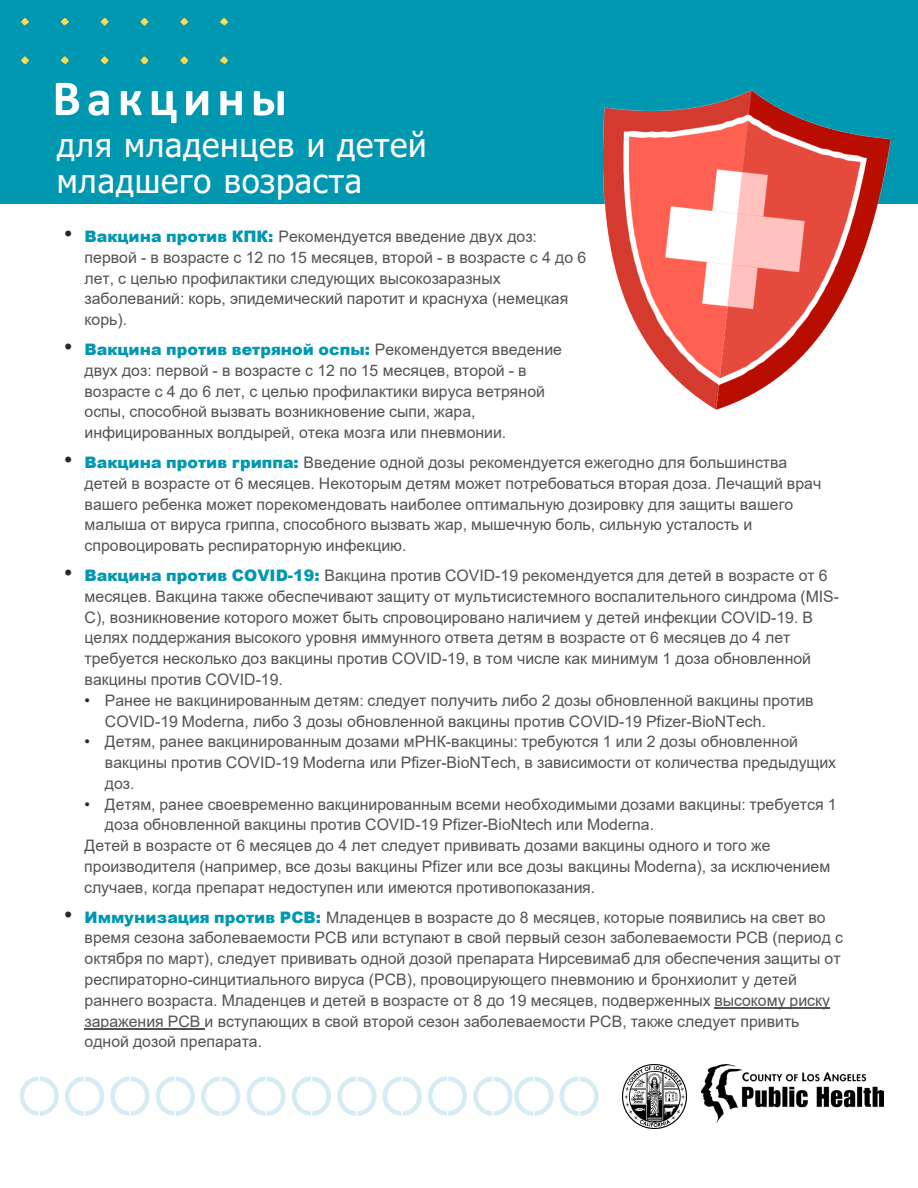
<style>
.page{position:relative;width:918px;height:1188px;background:#fff}
.page>*{position:absolute;margin:0;border:0;box-sizing:border-box;transform-origin:0 0}
.t1{font:700 51px "Calibri";letter-spacing:.115em;color:#fff}
.t2{font:33px/35.7px "Tahoma";letter-spacing:.02em;color:#fff}
.t3{font:15.9px/20.9px "Arial";color:#535353}
.s1{font-size:23.55px;color:#262626}
.s2{font-weight:900;color:#0097b1}
.s3{color:#262626}
</style>
<div class="page">
<hr style="left:714px;top:1007px;width:116px;height:1px;background:#535353">
<hr style="left:85px;top:1028px;width:120px;height:1px;background:#535353">
<img style="left:701px;top:1064px;width:183px;height:59px">
<img style="left:622px;top:1064px;width:64px;height:64px">
<svg style="left:20px;top:1076px;width:39px;height:40px"></svg>
<svg style="left:65px;top:1076px;width:39px;height:40px"></svg>
<svg style="left:110px;top:1076px;width:40px;height:40px"></svg>
<svg style="left:156px;top:1076px;width:39px;height:40px"></svg>
<svg style="left:201px;top:1076px;width:39px;height:40px"></svg>
<svg style="left:246px;top:1076px;width:40px;height:40px"></svg>
<svg style="left:292px;top:1076px;width:39px;height:40px"></svg>
<svg style="left:337px;top:1076px;width:39px;height:40px"></svg>
<svg style="left:383px;top:1076px;width:39px;height:40px"></svg>
<svg style="left:428px;top:1076px;width:39px;height:40px"></svg>
<svg style="left:473px;top:1076px;width:80px;height:40px"></svg>
<svg style="left:559px;top:1076px;width:40px;height:40px"></svg>
<div style="left:0;top:1px;width:918px;height:203px;background:#0097b1"></div>
<svg style="left:21px;top:18px;width:8px;height:8px"></svg>
<svg style="left:61px;top:18px;width:8px;height:8px"></svg>
<svg style="left:101px;top:18px;width:7px;height:8px"></svg>
<svg style="left:141px;top:18px;width:7px;height:8px"></svg>
<svg style="left:181px;top:18px;width:7px;height:8px"></svg>
<svg style="left:220px;top:18px;width:8px;height:8px"></svg>
<svg style="left:21px;top:57px;width:8px;height:7px"></svg>
<svg style="left:61px;top:57px;width:8px;height:7px"></svg>
<svg style="left:101px;top:57px;width:7px;height:7px"></svg>
<svg style="left:141px;top:57px;width:7px;height:7px"></svg>
<svg style="left:181px;top:57px;width:7px;height:7px"></svg>
<svg style="left:220px;top:57px;width:8px;height:7px"></svg>
<img style="left:604px;top:90px;width:286px;height:319px">
<h2 class="t1" style="left:52px;top:62px;width:236px">Вакцины</h2>
<h2 class="t2" style="left:57px;top:129px;width:371px">для младенцев и детей младшего возраста</h2>
<p class="t3" style="left:85px;top:226px;width:503px;text-indent:-21px"><span class="s1">•</span> <span class="s2">Вакцина против КПК:</span> Рекомендуется введение двух доз: первой - в возрасте с 12 по 15 месяцев, второй - в возрасте с 4 до 6 лет, с целью профилактики следующих высокозаразных заболеваний: корь, эпидемический паротит и краснуха (немецкая корь).</p>
<p class="t3" style="left:85px;top:339px;width:479px;text-indent:-21px"><span class="s1">•</span> <span class="s2">Вакцина против ветряной оспы:</span> Рекомендуется введение двух доз: первой - в возрасте с 12 по 15 месяцев, второй - в возрасте с 4 до 6 лет, с целью профилактики вируса ветряной оспы, способной вызвать возникновение сыпи, жара, инфицированных волдырей, отека мозга или пневмонии.</p>
<p class="t3" style="left:85px;top:452px;width:738px;text-indent:-21px"><span class="s1">•</span> <span class="s2">Вакцина против гриппа:</span> Введение одной дозы рекомендуется ежегодно для большинства детей в возрасте от 6 месяцев. Некоторым детям может потребоваться вторая доза. Лечащий врач вашего ребенка может порекомендовать наиболее оптимальную дозировку для защиты вашего малыша от вируса гриппа, способного вызвать жар, мышечную боль, сильную усталость и спровоцировать респираторную инфекцию.</p>
<p class="t3" style="left:85px;top:565px;width:756px;text-indent:-21px"><span class="s1">•</span> <span class="s2">Вакцина против COVID-19:</span> Вакцина против COVID-19 рекомендуется для детей в возрасте от 6 месяцев. Вакцина также обеспечивают защиту от мультисистемного воспалительного синдрома (MIS-C), возникновение которого может быть спровоцировано наличием у детей инфекции COVID-19. В целях поддержания высокого уровня иммунного ответа детям в возрасте от 6 месяцев до 4 лет требуется несколько доз вакцины против COVID-19, в том числе как минимум 1 доза обновленной вакцины против COVID-19.</p>
<p class="t3" style="left:105px;top:690px;width:710px;text-indent:-21px"><span class="s3">•</span> Ранее не вакцинированным детям: следует получить либо 2 дозы обновленной вакцины против<br>COVID-19 Moderna, либо 3 дозы обновленной вакцины против COVID-19 Pfizer-BioNTech.</p>
<p class="t3" style="left:105px;top:731px;width:733px;text-indent:-21px"><span class="s3">•</span> Детям, ранее вакцинированным дозами мРНК-вакцины: требуются 1 или 2 дозы обновленной вакцины против COVID-19 Moderna или Pfizer-BioNTech, в зависимости от количества предыдущих доз.</p>
<p class="t3" style="left:105px;top:794px;width:733px;text-indent:-21px"><span class="s3">•</span> Детям, ранее своевременно вакцинированным всеми необходимыми дозами вакцины: требуется 1 доза обновленной вакцины против COVID-19 Pfizer-BioNtech или Moderna.</p>
<p class="t3" style="left:84px;top:835px;width:748px">Детей в возрасте от 6 месяцев до 4 лет следует прививать дозами вакцины одного и того же производителя (например, все дозы вакцины Pfizer или все дозы вакцины Moderna), за исключением случаев, когда препарат недоступен или имеются противопоказания.</p>
<p class="t3" style="left:85px;top:906px;width:760px;text-indent:-21px"><span class="s1">•</span> <span class="s2">Иммунизация против РСВ:</span> Младенцев в возрасте до 8 месяцев, которые появились на свет во время сезона заболеваемости РСВ или вступают в свой первый сезон заболеваемости РСВ (период с октября по март), следует прививать одной дозой препарата Нирсевимаб для обеспечения защиты от респираторно-синцитиального вируса (РСВ), провоцирующего пневмонию и бронхиолит у детей раннего возраста. Младенцев и детей в возрасте от 8 до 19 месяцев, подверженных высокому риску заражения РСВ и вступающих в свой второй сезон заболеваемости РСВ, также следует привить одной дозой препарата.</p>
</div>
